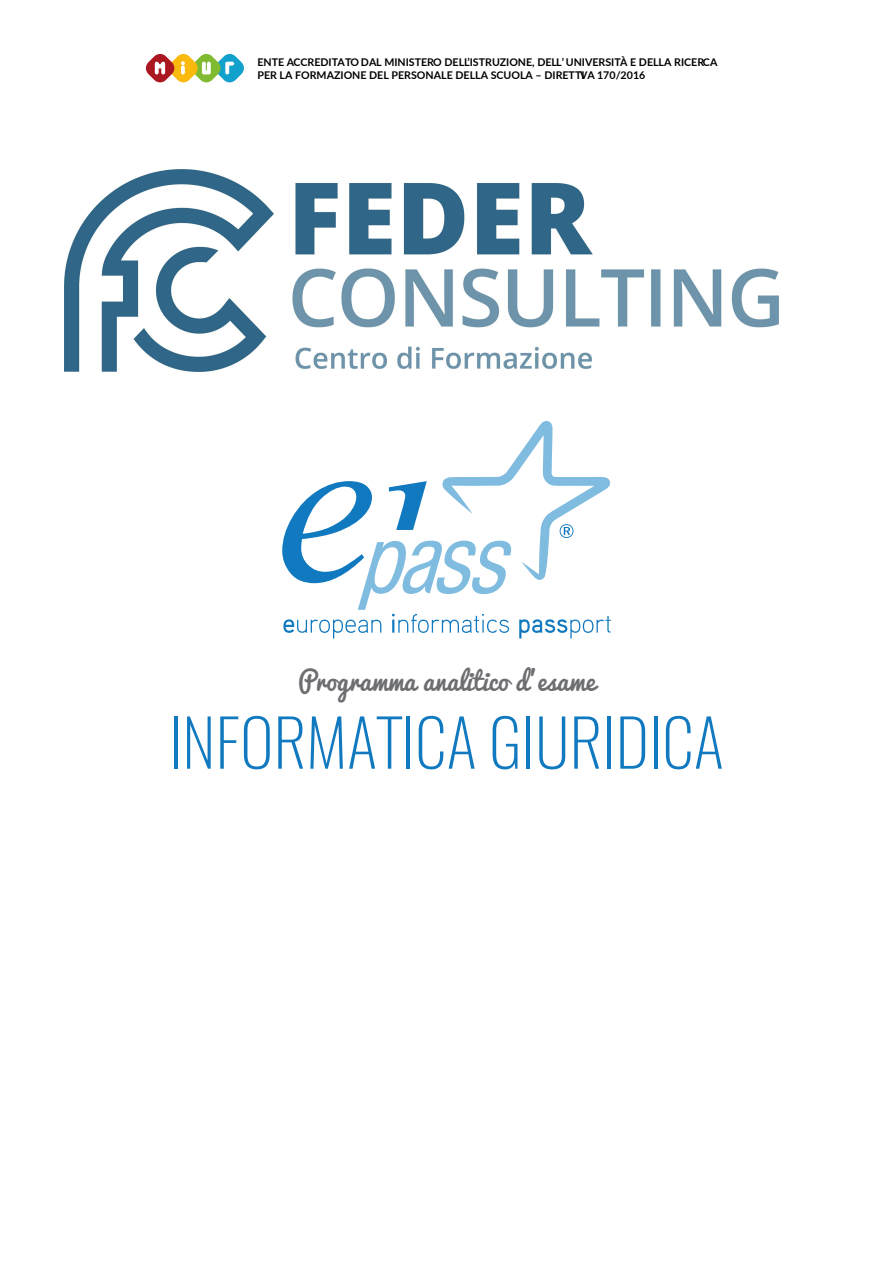
<style>
.page{position:relative;width:893px;height:1263px;background:#fff}
.page>*{position:absolute;margin:0;border:0;box-sizing:border-box;transform-origin:0 0}
.t1{font:200 64.5px "Oswald";color:#1079bf}
.t2{font:25.5px "Pacifico";color:#6d6e71}
.t3{font:700 10.65px/12.8px "Lato";color:#000}
</style>
<div class="page">
<svg style="left:282px;top:420px;width:329px;height:218px"></svg>
<svg style="left:146px;top:54px;width:98px;height:28px"></svg>
<img style="left:65px;top:169px;width:714px;height:202px">
<p class="t3" style="left:257px;top:56px;width:461px">ENTE ACCREDITATO DAL MINISTERO DELL’ISTRUZIONE, DELL’ UNIVERSITÀ E DELLA RICERCA<br>PER LA FORMAZIONE DEL PERSONALE DELLA SCUOLA – DIRETTIVA 170/2016</p>
<h2 class="t2" style="left:298px;top:659px;width:298px">Programma analitico d’esame</h2>
<h1 class="t1" style="left:169px;top:699px;width:556px">INFORMATICA GIURIDICA</h1>
</div>
